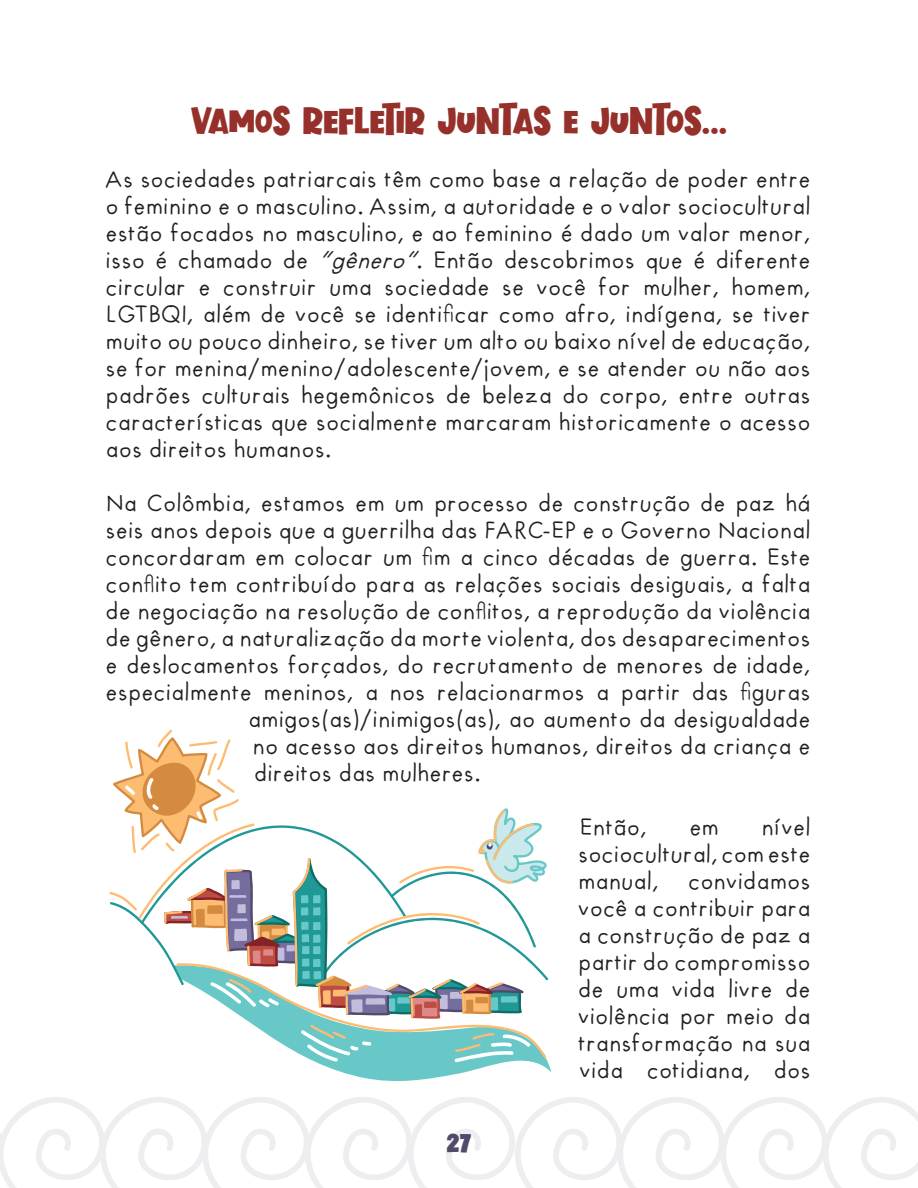
<style>
.page{position:relative;width:918px;height:1188px;background:#fff}
.page>*{position:absolute;margin:0;border:0;box-sizing:border-box;transform-origin:0 0}
.Subtítulo{font:36px "Blitzen Deer";color:#96302a}
.t1{font:27px "Blitzen Deer";color:#52496b}
.Párrafo_2{font:22.5px/27px "Futura Handwritten";color:#231f20;text-align:justify}
.s1{font-style:italic}
</style>
<div class="page">
<svg style="left:0;top:1097px;width:918px;height:91px"></svg>
<svg style="left:318px;top:1063px;width:233px;height:18px"></svg>
<svg style="left:109px;top:729px;width:440px;height:334px"></svg>
<p class="Subtítulo" style="left:191px;top:98px;width:538px">VAMOS REFLETIR JUNTAS E JUNTOS...</p>
<p class="Párrafo_2" style="left:106px;top:166px;width:707px">As sociedades patriarcais têm como base a relação de poder entre o feminino e o masculino. Assim, a autoridade e o valor sociocultural estão focados no masculino, e ao feminino é dado um valor menor, isso é chamado de <span class="s1">“gênero”</span>. Então descobrimos que é diferente circular e construir uma sociedade se você for mulher, homem, LGTBQI, além de você se identificar como afro, indígena, se tiver muito ou pouco dinheiro, se tiver um alto ou baixo nível de educação, se for menina/menino/adolescente/jovem, e se atender ou não aos padrões culturais hegemônicos de beleza do corpo, entre outras características que socialmente marcaram historicamente o acesso aos direitos humanos.</p>
<p class="Párrafo_2" style="left:106px;top:490px;width:707px">Na Colômbia, estamos em um processo de construção de paz há</p>
<p class="Párrafo_2" style="left:106px;top:517px;width:707px">seis anos depois que a guerrilha das FARC-EP e o Governo Nacional</p>
<p class="Párrafo_2" style="left:106px;top:544px;width:707px">concordaram em colocar um fim a cinco décadas de guerra. Este</p>
<p class="Párrafo_2" style="left:106px;top:571px;width:707px">conflito tem contribuído para as relações sociais desiguais, a falta</p>
<p class="Párrafo_2" style="left:106px;top:598px;width:707px">de negociação na resolução de conflitos, a reprodução da violência</p>
<p class="Párrafo_2" style="left:106px;top:625px;width:706px">de gênero, a naturalização da morte violenta, dos desaparecimentos</p>
<p class="Párrafo_2" style="left:106px;top:652px;width:707px">e deslocamentos forçados, do recrutamento de menores de idade,</p>
<p class="Párrafo_2" style="left:106px;top:679px;width:707px">especialmente meninos, a nos relacionarmos a partir das figuras</p>
<p class="Párrafo_2" style="left:249px;top:706px;width:564px">amigos(as)/inimigos(as), ao aumento da desigualdade</p>
<p class="Párrafo_2" style="left:253px;top:733px;width:559px">no acesso aos direitos humanos, direitos da criança e</p>
<p class="Párrafo_2" style="left:255px;top:760px;width:228px">direitos das mulheres.</p>
<p class="Párrafo_2" style="left:580px;top:814px;width:69px">Então,</p>
<p class="Párrafo_2" style="left:690px;top:814px;width:31px">em</p>
<p class="Párrafo_2" style="left:579px;top:814px;width:234px;text-indent:183px">nível sociocultural, com este manual,</p>
<p class="Párrafo_2" style="left:579px;top:868px;width:234px;text-indent:110px">convidamos você a contribuir para a construção de paz a partir do compromisso de uma vida livre de violência por meio da transformação na sua vida cotidiana, dos</p>
<p class="t1" style="left:447px;top:1126px;width:26px">27</p>
</div>
